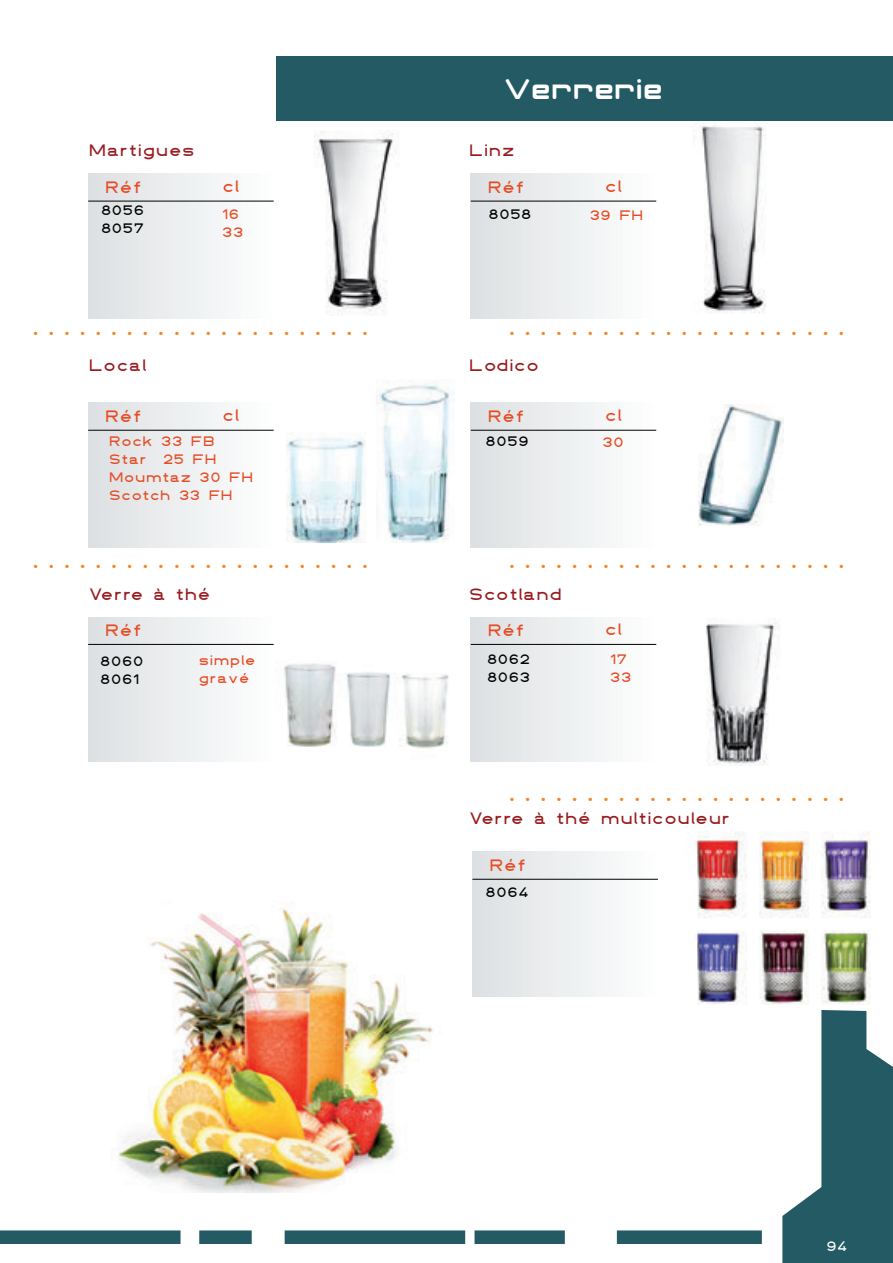
<style>
.page{position:relative;width:893px;height:1263px;background:#fff}
.page>*{position:absolute;margin:0;border:0;box-sizing:border-box;transform-origin:0 0}
.t1{font:300 40.5px "Arista 2.0";color:#f38223}
.t2{font:37.05px "Classic Robot";color:#fff}
.t3{font:18px "DIN1451 fette Breitschrift 1936";color:#981b1f}
.t4{font:18px "DIN1451 fette Breitschrift 1936";color:#e64b24}
.t5{font:15px/18px "DIN1451 fette Breitschrift 1936";color:#e64b24}
.t6{font:15px/18px "DIN1451 fette Breitschrift 1936";color:#000}
.t7{font:15px "DIN1451 fette Breitschrift 1936";color:#fff}
</style>
<div class="page">
<img style="left:273px;top:643px;width:176px;height:106px">
<img style="left:656px;top:618px;width:123px;height:148px">
<img style="left:273px;top:130px;width:124px;height:186px">
<img style="left:118px;top:909px;width:315px;height:283px">
<img style="left:656px;top:125px;width:110px;height:188px">
<img style="left:698px;top:404px;width:85px;height:122px">
<img style="left:286px;top:438px;width:80px;height:104px">
<img style="left:376px;top:381px;width:79px;height:161px">
<div style="left:88px;top:174px;width:185px;height:144px;background:linear-gradient(to right,#dcdfe1,#fcfdfd)"></div>
<hr style="left:88px;top:201px;width:186px;height:1px;background:#000">
<div style="left:470px;top:174px;width:186px;height:144px;background:linear-gradient(to right,#dcdfe1,#fcfdfd)"></div>
<hr style="left:471px;top:201px;width:185px;height:1px;background:#000">
<div style="left:88px;top:403px;width:185px;height:145px;background:linear-gradient(to right,#dcdfe1,#fdfdfd)"></div>
<hr style="left:88px;top:430px;width:186px;height:1px;background:#000">
<div style="left:470px;top:403px;width:186px;height:145px;background:linear-gradient(to right,#dcdfe1,#fcfdfd)"></div>
<hr style="left:471px;top:430px;width:185px;height:1px;background:#000">
<div style="left:470px;top:617px;width:186px;height:145px;background:linear-gradient(to right,#dde0e2,#fdfefe)"></div>
<hr style="left:471px;top:644px;width:185px;height:1px;background:#000">
<div style="left:472px;top:852px;width:185px;height:145px;background:linear-gradient(to right,#dcdfe1,#fdfdfd)"></div>
<hr style="left:472px;top:879px;width:186px;height:1px;background:#000">
<div style="left:88px;top:617px;width:185px;height:145px;background:linear-gradient(to right,#dde0e2,#fdfefe)"></div>
<hr style="left:88px;top:644px;width:186px;height:1px;background:#000">
<img style="left:695px;top:831px;width:176px;height:174px">
<svg style="left:0;top:1230px;width:761px;height:14px;background:#49777e"></svg>
<svg style="left:782px;top:1010px;width:110px;height:253px"></svg>
<div style="left:276px;top:56px;width:616px;height:65px;background:#235a63"></div>
<p class="t2" style="left:505px;top:68px;width:160px">Verrerie</p>
<p class="t3" style="left:88px;top:139px;width:108px">Martigues</p>
<p class="t3" style="left:469px;top:139px;width:47px">Linz</p>
<p class="t4" style="left:105px;top:175px;width:38px">Réf</p>
<p class="t4" style="left:222px;top:175px;width:19px">cl</p>
<p class="t4" style="left:487px;top:175px;width:38px">Réf</p>
<p class="t4" style="left:604px;top:175px;width:19px">cl</p>
<p class="t6" style="left:101px;top:200px;width:45px">8056<br>8057</p>
<p class="t6" style="left:488px;top:204px;width:45px">8058</p>
<p class="t5" style="left:222px;top:204px;width:23px">16<br>33</p>
<p class="t5" style="left:589px;top:205px;width:56px">39 FH</p>
<p class="t1" style="left:33px;top:293px;width:336px">. . . . . . . . . . . . . . . . . . . . . .</p>
<p class="t1" style="left:509px;top:293px;width:336px">. . . . . . . . . . . . . . . . . . . . . .</p>
<p class="t3" style="left:88px;top:353px;width:60px">Local</p>
<p class="t3" style="left:469px;top:353px;width:72px">Lodico</p>
<p class="t4" style="left:105px;top:404px;width:38px">Réf</p>
<p class="t4" style="left:222px;top:404px;width:19px">cl</p>
<p class="t4" style="left:487px;top:404px;width:38px">Réf</p>
<p class="t4" style="left:604px;top:404px;width:19px">cl</p>
<p class="t5" style="left:109px;top:432px;width:146px">Rock 33 FB<br>Star 25 FH<br>Moumtaz 30 FH<br>Scotch 33 FH</p>
<p class="t6" style="left:485px;top:432px;width:45px">8059</p>
<p class="t5" style="left:613px;top:427px;width:23px">32</p>
<p class="t5" style="left:602px;top:432px;width:23px">30</p>
<p class="t1" style="left:33px;top:527px;width:336px">. . . . . . . . . . . . . . . . . . . . . .</p>
<p class="t1" style="left:509px;top:527px;width:336px">. . . . . . . . . . . . . . . . . . . . . .</p>
<p class="t3" style="left:88px;top:582px;width:124px">Verre à thé</p>
<p class="t3" style="left:469px;top:582px;width:95px">Scotland</p>
<p class="t4" style="left:105px;top:619px;width:38px">Réf</p>
<p class="t4" style="left:487px;top:619px;width:38px">Réf</p>
<p class="t4" style="left:604px;top:618px;width:19px">cl</p>
<p class="t6" style="left:100px;top:651px;width:45px">8060<br>8061</p>
<p class="t6" style="left:486px;top:649px;width:45px">8062<br>8063</p>
<p class="t5" style="left:198px;top:650px;width:59px">simple gravé</p>
<p class="t5" style="left:609px;top:649px;width:23px">17<br>33</p>
<p class="t1" style="left:509px;top:759px;width:336px">. . . . . . . . . . . . . . . . . . . . . .</p>
<p class="t3" style="left:469px;top:807px;width:263px">Verre à thé multicouleur</p>
<p class="t4" style="left:489px;top:853px;width:38px">Réf</p>
<p class="t6" style="left:485px;top:882px;width:45px">8064</p>
<p class="t7" style="left:826px;top:1237px;width:23px">94</p>
</div>
